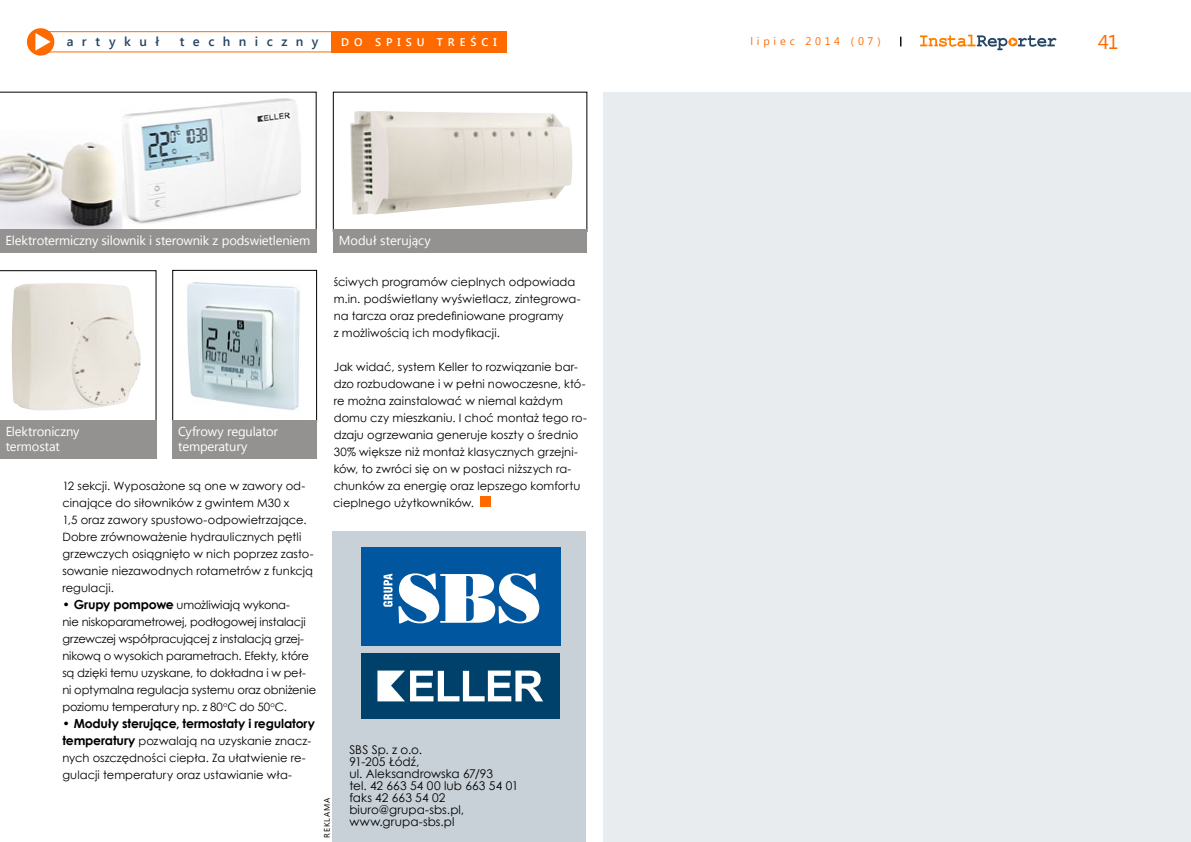
<style>
.page{position:relative;width:1191px;height:842px;background:#fff}
.page>*{position:absolute;margin:0;border:0;box-sizing:border-box;transform-origin:0 0}
.t1{font:20px "Segoe UI";color:#ff6a00}
.t2{font:13px/15px "Segoe UI";letter-spacing:-.01em;color:#fff}
.t3{font:600 13px "Segoe UI";letter-spacing:.65em;color:#244564}
.t4{font:700 12.5px "Century Gothic";letter-spacing:-.015em;color:#000}
.t5{font:12px/12px "Century Gothic";letter-spacing:.005em;color:#000}
.t6{font:11.5px/17px "Century Gothic";color:#000}
.t7{font:600 11.1px "Segoe UI";letter-spacing:.445em;color:#fff}
.t8{font:11px "Segoe UI";letter-spacing:.345em;color:#ff6a00}
.t9{font:8px "Segoe UI";color:#000}
.s1{font-weight:700;font-size:12.5px}
</style>
<div class="page">
<div style="left:27px;top:28px;width:27px;height:28px;background:#ff6a00;border-radius:50%"></div>
<svg style="left:35px;top:33px;width:16px;height:17px"></svg>
<svg style="left:920px;top:35px;width:136px;height:15px"></svg>
<div style="left:33px;top:31px;width:310px;height:21px;border:1px solid #ff6a00"></div>
<div style="left:331px;top:31px;width:176px;height:21px;background:#ff6a00"></div>
<div style="left:480px;top:497px;width:11px;height:10px;background:#ff6a00"></div>
<div style="left:333px;top:531px;width:253px;height:311px;background:#c8d1d8"></div>
<div style="left:361px;top:547px;width:200px;height:99px;background:#00569f"></div>
<svg style="left:398px;top:573px;width:141px;height:50px"></svg>
<svg style="left:383px;top:574px;width:9px;height:33px"></svg>
<div style="left:361px;top:654px;width:199px;height:65px;background:#00416c"></div>
<svg style="left:377px;top:670px;width:166px;height:31px"></svg>
<svg style="left:0;top:92px;width:316px;height:138px"></svg>
<img style="left:187px;top:282px;width:113px;height:129px">
<div style="left:173px;top:270px;width:144px;height:152px;border:1px solid #000"></div>
<svg style="left:0;top:271px;width:156px;height:150px"></svg>
<img style="left:350px;top:111px;width:222px;height:104px">
<div style="left:0;top:230px;width:316px;height:23px;background:#949290"></div>
<div style="left:333px;top:230px;width:254px;height:23px;background:#949290"></div>
<div style="left:0;top:421px;width:156px;height:38px;background:#949290"></div>
<div style="left:173px;top:421px;width:144px;height:38px;background:#949290"></div>
<div style="left:604px;top:92px;width:587px;height:750px;background:#e9ecef"></div>
<p class="t3" style="left:67px;top:32px;width:94px">artykuł</p>
<p class="t3" style="left:180px;top:32px;width:140px">techniczny</p>
<p class="t7" style="left:341px;top:34px;width:157px">do spisu treści</p>
<p class="t8" style="left:750px;top:34px;width:132px">lipiec 2014 (07)</p>
<h1 class="t1" style="left:1098px;top:28px;width:22px">41</h1>
<p class="t2" style="left:6px;top:232px;width:306px">Elektrotermiczny silownik i sterownik z podswietleniem</p>
<p class="t2" style="left:339px;top:232px;width:93px">M oduł sterujący</p>
<p class="t2" style="left:6px;top:423px;width:75px">Elektroniczny termostat</p>
<p class="t2" style="left:178px;top:423px;width:101px">Cyfrowy regulator temperatury</p>
<p class="t6" style="left:62px;top:477px;width:253px">12 sekcji. Wyposażone są one w zawory od&shy;cinające do siłowników z gwintem M30 x<br>1,5 oraz zawory spustowo-odpowietrzające.<br>Dobre zrównoważenie hydraulicznych pętli grzewczych osiągnięto w nich poprzez zasto&shy;sowanie niezawodnych rotametrów z funkcją regulacji.</p>
<p class="t6" style="left:62px;top:596px;width:255px"><span class="s1">• Grupy pompowe</span> umożliwiają wykona-<br>nie niskoparametrowej, podłogowej instalacji grzewczej współpracującej z instalacją grzej&shy;nikową o wysokich parametrach. Efekty, które są dzięki temu uzyskane, to dokładna i w peł&shy;ni optymalna regulacja systemu oraz obniżenie poziomu temperatury np. z 80<sup>o</sup>C do 50<sup>o</sup>C.</p>
<p class="t4" style="left:62px;top:714px;width:254px">• Moduły sterujące, termostaty i regulatory</p>
<p class="t6" style="left:62px;top:732px;width:250px"><span class="s1">temperatury</span> pozwalają na uzyskanie znacz&shy;nych oszczędności ciepła. Za ułatwienie re&shy;gulacji temperatury oraz ustawianie wła-</p>
<p class="t6" style="left:334px;top:273px;width:248px">ściwych programów cieplnych odpowiada m.in. podświetlany wyświetlacz, zintegrowa&shy;na tarcza oraz predefiniowane programy<br>z możliwością ich modyfikacji.</p>
<p class="t6" style="left:333px;top:358px;width:255px">Jak widać, system Keller to rozwiązanie bar&shy;dzo rozbudowane i w pełni nowoczesne, któ&shy;re można zainstalować w niemal każdym domu czy mieszkaniu. I choć montaż tego ro&shy;dzaju ogrzewania generuje koszty o średnio 30% większe niż montaż klasycznych grzejni&shy;ków, to zwróci się on w postaci niższych ra&shy;chunków za energię oraz lepszego komfortu cieplnego użytkowników.</p>
<p class="t9" style="left:321px;top:838px;width:42px;rotate:-90deg">reklama</p>
<p class="t5" style="left:349px;top:743px;width:171px">SBS Sp. z o.o.<br>91-205 Łódź,<br>ul. Aleksandrowska 67/93<br>tel. 42 663 54 00 lub 663 54 01 faks 42 663 54 02 biuro@grupa-sbs.pl, www.grupa-sbs.pl</p>
</div>
